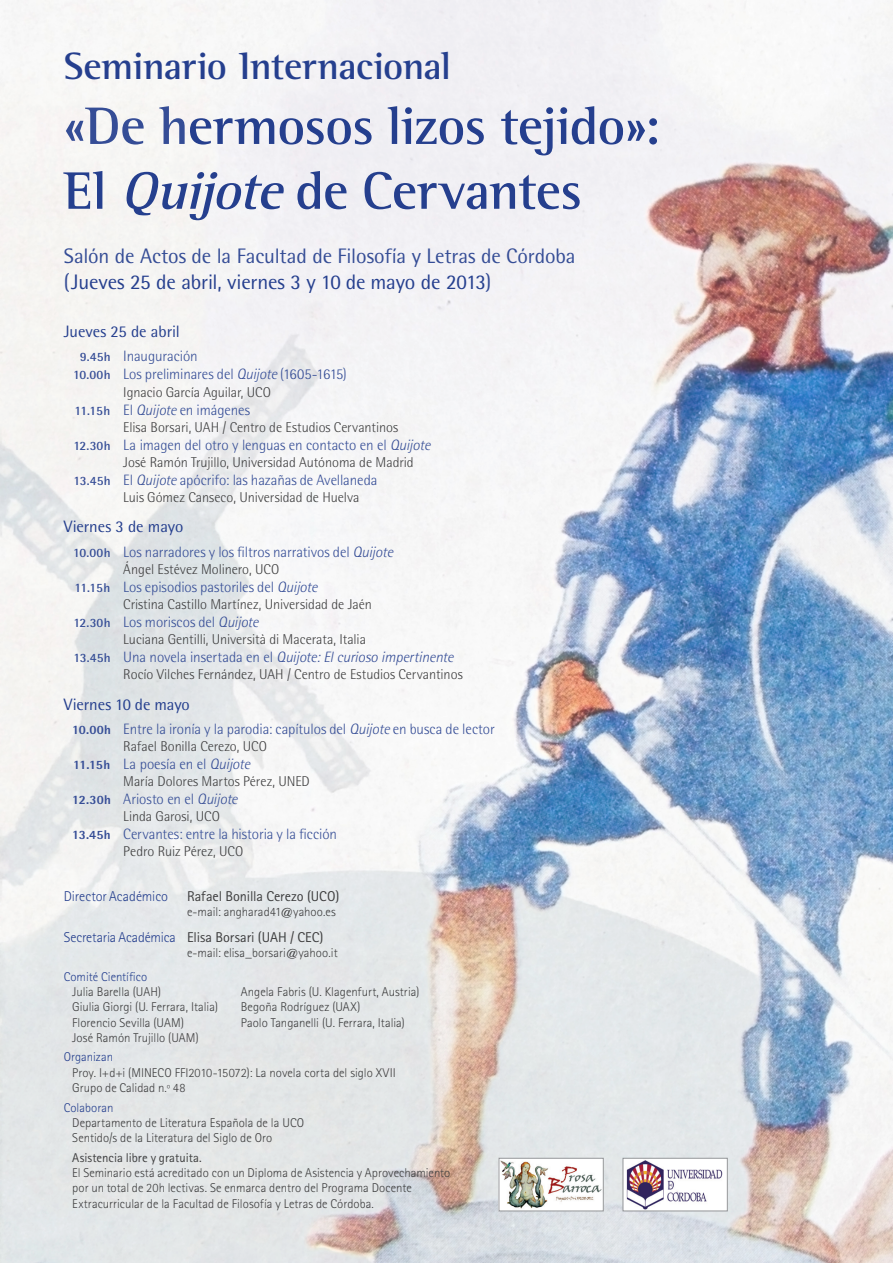
<style>
.page{position:relative;width:893px;height:1263px;background:#fff}
.page>*{position:absolute;margin:0;border:0;box-sizing:border-box;transform-origin:0 0}
.Centrado{font:700 54px/64.8px "Rotis Semi Serif Std";letter-spacing:-.02em;color:#253f8e}
.Centrado-2{font:700 39px "Rotis Semi Serif Std";letter-spacing:-.015em;color:#253f8e}
.Centrado-3{font:21px/25.2px "Rotis Semi Sans Std";letter-spacing:-.01em;color:#354d96}
.Jornadas{font:16.5px "Rotis Semi Sans Std";letter-spacing:-.005em;color:#253f8e}
.t1{font:300 15px "Rotis Semi Sans Std";letter-spacing:-.005em;color:#354d96}
.t2{font:italic 300 15px "Rotis Semi Sans Std";letter-spacing:-.01em;color:#354d96}
.t3{font:300 14.25px "Rotis Semi Sans Std";color:#3e3e3f}
.Comité{font:14.25px "Rotis Sans Serif Std";color:#3e3e3f}
.Comité-2{font:300 14.25px "Rotis Sans Serif Std";letter-spacing:-.005em;color:#253f8e}
.Comité-3{font:300 12.75px/15.3px "Rotis Sans Serif Std";color:#3e3e3f}
.s1{color:#354d96}
.s2{font-style:italic}
.s3{color:#253f8e}
.s4{font-weight:700;font-size:12.75px}
.s5{font-weight:700;font-style:normal;font-size:12.75px}
.s6{font-style:normal}
.s7{font-weight:800;font-size:12.75px}
.s8{font-weight:300;color:#253f8e}
.s9{font-weight:400}
</style>
<div class="page">
<img style="left:0;top:0;width:893px;height:1263px">
<img style="left:501px;top:1160px;width:100px;height:49px">
<div style="left:499px;top:1158px;width:104px;height:53px;border:1px solid #939598"></div>
<img style="left:625px;top:1160px;width:100px;height:49px">
<div style="left:623px;top:1158px;width:104px;height:53px;border:1px solid #939598"></div>
<p class="Centrado-2" style="left:64px;top:43px;width:389px">Seminario Internacional</p>
<p class="Centrado" style="left:64px;top:93px;width:598px"><span class="s1">«De h</span>ermosos lizos tejido»:<br>El <span class="s2">Quijote</span>de Cervantes</p>
<p class="Centrado-3" style="left:64px;top:244px;width:513px">Salón de Actos de la Facultad de Filosofía y Letras de Córdoba (<span class="s3">Jueves 25 de abril, viernes 3 y 10 de mayo de 2013</span>)</p>
<p class="Jornadas" style="left:64px;top:322px;width:118px">Jueves 25 de abril</p>
<p class="t1" style="left:80px;top:348px;width:119px"><span class="s4">9.45h</span> Inauguración</p>
<p class="t1" style="left:73px;top:366px;width:275px"><span class="s4">10.00h</span> Los preliminares del <span class="s2">Quijote</span> (1605-1615)</p>
<p class="t3" style="left:123px;top:384px;width:149px">Ignacio García Aguilar, UCO</p>
<p class="t1" style="left:74px;top:401px;width:177px"><span class="s4">11.15h</span> El <span class="s2">Quijote</span> en imágenes</p>
<p class="t3" style="left:123px;top:419px;width:276px">Elisa Borsari, UAH / Centro de Estudios Cervantinos</p>
<p class="t1" style="left:73px;top:436px;width:359px"><span class="s4">12.30h</span> La imagen del otro y lenguas en contacto en el <span class="s2">Quijote</span></p>
<p class="t3" style="left:123px;top:454px;width:292px">José Ramón Trujillo, Universidad Autónoma de Madrid</p>
<p class="t1" style="left:74px;top:471px;width:305px"><span class="s4">13.45h</span> El <span class="s2">Quijote</span> apócrifo: las hazañas de Avellaneda</p>
<p class="t3" style="left:123px;top:489px;width:238px">Luis Gómez Canseco, Universidad de Huelva</p>
<p class="Jornadas" style="left:64px;top:517px;width:121px">Viernes 3 de mayo</p>
<p class="t1" style="left:73px;top:543px;width:322px"><span class="s4">10.00h</span> Los narradores y los filtros narrativos del <span class="s2">Quijote</span></p>
<p class="t3" style="left:123px;top:561px;width:158px">Ángel Estévez Molinero, UCO</p>
<p class="t1" style="left:74px;top:578px;width:245px"><span class="s4">11.15h</span> Los episodios pastoriles del <span class="s2">Quijote</span></p>
<p class="t3" style="left:123px;top:596px;width:250px">Cristina Castillo Martínez, Universidad de Jaén</p>
<p class="t1" style="left:73px;top:613px;width:187px"><span class="s4">12.30h</span> Los moriscos del <span class="s2">Quijote</span></p>
<p class="t3" style="left:123px;top:631px;width:244px">Luciana Gentilli, Università di Macerata, Italia</p>
<p class="t2" style="left:74px;top:648px;width:381px"><span class="s5">13.45h</span> <span class="s6">Una novela insertada en el</span> Quijote: El curioso impertinente</p>
<p class="t3" style="left:123px;top:666px;width:341px">Rocío Vilches Fernández, UAH / Centro de Estudios Cervantinos</p>
<p class="Jornadas" style="left:64px;top:694px;width:128px">Viernes 10 de mayo</p>
<p class="t1" style="left:72px;top:720px;width:424px"><span class="s7">10.00h</span> Entre la ironía y la parodia: capítulos del <span class="s2">Quijote</span> en busca de lector</p>
<p class="t3" style="left:123px;top:738px;width:145px">Rafael Bonilla Cerezo, UCO</p>
<p class="t1" style="left:73px;top:755px;width:179px"><span class="s7">11.15h</span> La poesía en el <span class="s2">Quijote</span></p>
<p class="t3" style="left:123px;top:773px;width:188px">María Dolores Martos Pérez, UNED</p>
<p class="t1" style="left:72px;top:790px;width:167px"><span class="s7">12.30h</span> Ariosto en el <span class="s2">Quijote</span></p>
<p class="t3" style="left:123px;top:808px;width:98px">Linda Garosi, UCO</p>
<p class="t1" style="left:72px;top:825px;width:266px"><span class="s7">13.45h</span> Cervantes: entre la historia y la ficción</p>
<p class="t3" style="left:123px;top:843px;width:122px">Pedro Ruiz Pérez, UCO</p>
<p class="Comité-2" style="left:64px;top:888px;width:106px">Director Académico</p>
<p class="Comité" style="left:187px;top:887px;width:154px">Rafael Bonilla Cerezo (UCO)</p>
<p class="Comité-3" style="left:187px;top:904px;width:150px">e-mail: angharad41@yahoo.es</p>
<p class="Comité" style="left:64px;top:928px;width:261px"><span class="s8">Secretaria Académica</span> Elisa Borsari (UAH / CEC)</p>
<p class="Comité-3" style="left:187px;top:945px;width:152px">e-mail: elisa_borsari@yahoo.it</p>
<p class="Comité-3" style="left:72px;top:969px;width:90px;text-indent:-9px"><span class="s3">Comité Científico<br></span>Julia Barella (UAH)</p>
<p class="Comité-3" style="left:241px;top:984px;width:180px">Angela Fabris (U. Klagenfurt, Austria)</p>
<p class="Comité-3" style="left:72px;top:999px;width:147px">Giulia Giorgi (U. Ferrara, Italia)</p>
<p class="Comité-3" style="left:241px;top:999px;width:121px">Begoña Rodríguez (UAX)</p>
<p class="Comité-3" style="left:72px;top:1015px;width:113px">Florencio Sevilla (UAM)</p>
<p class="Comité-3" style="left:241px;top:1015px;width:166px">Paolo Tanganelli (U. Ferrara, Italia)</p>
<p class="Comité-3" style="left:72px;top:1030px;width:128px">José Ramón Trujillo (UAM)</p>
<p class="Comité-3" style="left:72px;top:1049px;width:325px;text-indent:-9px"><span class="s3">Organizan<br></span>Proy. I+d+i (MINECO FFI2010-15072): La novela corta del siglo XVII<br>Grupo de Calidad n.º 48</p>
<p class="Comité-3" style="left:72px;top:1100px;width:233px;text-indent:-9px"><span class="s3">Colaboran<br></span>Departamento de Literatura Española de la UCO<br>Sentido/s de la Literatura del Siglo de Oro</p>
<p class="Comité-3" style="left:72px;top:1150px;width:380px"><span class="s9">Asistencia libre y gratuita.<br></span>El Seminario está acreditado con un Diploma de Asistencia y Aprovechamiento por un total de 20h lectivas. Se enmarca dentro del Programa Docente Extracurricular de la Facultad de Filosofía y Letras de Córdoba.</p>
</div>
